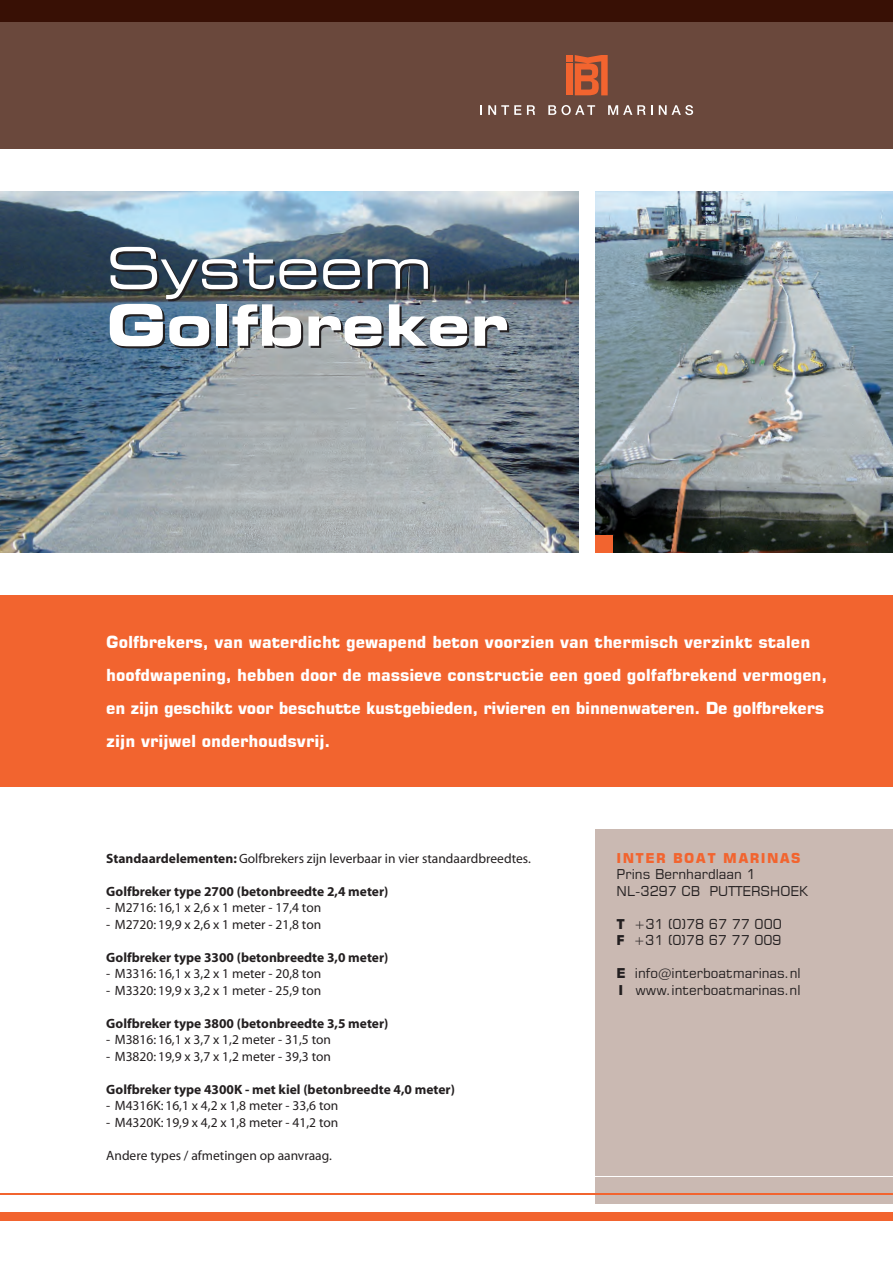
<style>
.page{position:relative;width:893px;height:1263px;background:#fff}
.page>*{position:absolute;margin:0;border:0;box-sizing:border-box;transform-origin:0 0}
.t1{font:700 expanded 57px "Square 721 BT";color:#fff}
.t2{font:expanded 57px "Square 721 BT";color:#fff}
.t3{font:700 16.5px/33px "Square 721 BT";letter-spacing:-.005em;color:#fff}
.t4{font:13.5px "Myriad";color:#231f20}
.t5{font:700 13.5px "Myriad";color:#231f20}
.t6{font:13.5px/16.5px "Square 721 BT";color:#231f20}
.t7{font:700 13.5px "Square 721 BT";letter-spacing:.1em;color:#f2642f}
.s1{font-weight:700}
</style>
<div class="page">
<img style="left:595px;top:191px;width:298px;height:362px">
<div style="left:595px;top:829px;width:298px;height:374px;background:#cab9b2"></div>
<div style="left:0;top:595px;width:893px;height:192px;background:#f2642f"></div>
<img style="left:0;top:191px;width:578px;height:362px">
<div style="left:0;top:21px;width:893px;height:128px;background:#6a483c"></div>
<div style="left:0;top:0;width:893px;height:21px;background:#381005"></div>
<div style="left:595px;top:536px;width:17px;height:17px;background:#f2642f"></div>
<svg style="left:480px;top:105px;width:2px;height:10px"></svg>
<svg style="left:488px;top:105px;width:33px;height:10px"></svg>
<svg style="left:527px;top:105px;width:8px;height:10px"></svg>
<svg style="left:548px;top:105px;width:47px;height:10px"></svg>
<svg style="left:608px;top:105px;width:45px;height:10px"></svg>
<svg style="left:659px;top:105px;width:34px;height:10px"></svg>
<svg style="left:575px;top:55px;width:33px;height:40px"></svg>
<div style="left:566px;top:63px;width:6px;height:32px;background:#f2642f"></div>
<div style="left:566px;top:55px;width:6px;height:7px;background:#f2642f"></div>
<div style="left:0;top:1212px;width:893px;height:8px;background:#f2642f"></div>
<hr style="left:0;top:1193px;width:893px;height:2px;background:#f2642f">
<hr style="left:0;top:1176px;width:893px;height:1px;background:#fff">
<h1 class="t2" style="left:106px;top:234px;width:327px">Systeem</h1>
<h1 class="t1" style="left:106px;top:291px;width:403px">Golfbreker</h1>
<p class="t3" style="left:106px;top:625px;width:722px">Golfbrekers, van waterdicht gewapend beton voorzien van thermisch verzinkt stalen hoofdwapening, hebben door de massieve constructie een goed golfafbrekend vermogen, en zijn geschikt voor beschutte kustgebieden, rivieren en binnenwateren. De golfbrekers zijn vrijwel onderhoudsvrij.</p>
<p class="t4" style="left:106px;top:851px;width:426px"><span class="s1">Standaardelementen:</span> Golfbrekers zijn leverbaar in vier standaardbreedtes.</p>
<p class="t5" style="left:106px;top:884px;width:284px">Golfbreker type 2700 (betonbreedte 2,4 meter)</p>
<p class="t4" style="left:106px;top:901px;width:216px">- M2716: 16,1 x 2,6 x 1 meter - 17,4 ton</p>
<p class="t4" style="left:106px;top:917px;width:216px">- M2720: 19,9 x 2,6 x 1 meter - 21,8 ton</p>
<p class="t5" style="left:106px;top:950px;width:284px">Golfbreker type 3300 (betonbreedte 3,0 meter)</p>
<p class="t4" style="left:106px;top:967px;width:216px">- M3316: 16,1 x 3,2 x 1 meter - 20,8 ton</p>
<p class="t4" style="left:106px;top:983px;width:216px">- M3320: 19,9 x 3,2 x 1 meter - 25,9 ton</p>
<p class="t5" style="left:106px;top:1016px;width:284px">Golfbreker type 3800 (betonbreedte 3,5 meter)</p>
<p class="t4" style="left:106px;top:1033px;width:226px">- M3816: 16,1 x 3,7 x 1,2 meter - 31,5 ton</p>
<p class="t4" style="left:106px;top:1049px;width:226px">- M3820: 19,9 x 3,7 x 1,2 meter - 39,3 ton</p>
<p class="t5" style="left:106px;top:1082px;width:350px">Golfbreker type 4300K - met kiel (betonbreedte 4,0 meter)</p>
<p class="t4" style="left:106px;top:1099px;width:233px">- M4316K: 16,1 x 4,2 x 1,8 meter - 33,6 ton</p>
<p class="t4" style="left:106px;top:1115px;width:233px">- M4320K: 19,9 x 4,2 x 1,8 meter - 41,2 ton</p>
<p class="t4" style="left:106px;top:1148px;width:227px">Andere types / afmetingen op aanvraag.</p>
<p class="t7" style="left:617px;top:849px;width:186px">Inter Boat Mari nas</p>
<p class="t6" style="left:617px;top:866px;width:193px">Prins Bernhardlaan 1<br>NL-3297 CB PUTTERSHOEK</p>
<p class="t6" style="left:617px;top:915px;width:167px"><span class="s1">T</span> +31 (0)78 67 77 000<br><span class="s1">F</span> +31 (0)78 67 77 009</p>
<p class="t6" style="left:617px;top:965px;width:186px"><span class="s1">E</span> info@interboatmarinas.nl<br><span class="s1">I</span> www.interboatmarinas.nl</p>
</div>
